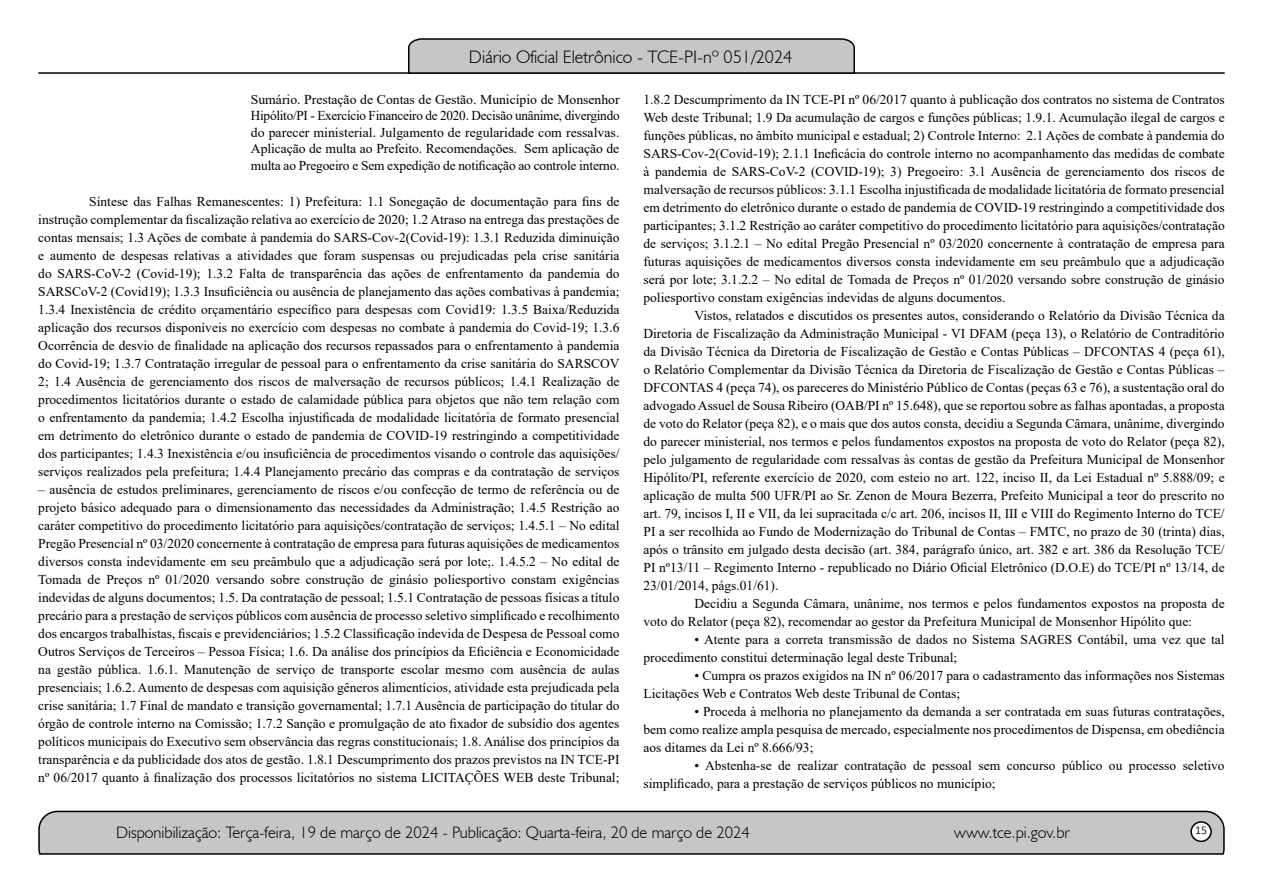
<style>
.page{position:relative;width:1263px;height:893px;background:#fff}
.page>*{position:absolute;margin:0;border:0;box-sizing:border-box;transform-origin:0 0}
.t1{font:300 18px "Humanist 521 BT";color:#000}
.t2{font:300 16.5px "Humanist 521 BT";color:#000}
.t3{font:13.5px/18px "Times New Roman";color:#000;text-align:justify}
.t4{font:12px "Calibri";color:#212d4c}
</style>
<div class="page">
<svg style="left:38px;top:810px;width:1187px;height:45px;background:#b9b9b9"></svg>
<div style="left:1191px;top:822px;width:20px;height:19px;background:#fff;border-radius:50%"></div>
<div style="left:1190px;top:821px;width:22px;height:21px;border:2px solid #000;border-radius:50%"></div>
<hr style="left:38px;top:72px;width:1187px;height:2px;background:#000">
<svg style="left:407px;top:38px;width:449px;height:36px;background:#b4b4b4"></svg>
<h1 class="t1" style="left:469px;top:46px;width:325px">Diário Oficial Eletrônico - TCE-PI-nº 051/2024</h1>
<p class="t3" style="left:251px;top:91px;width:370px;line-height:16.5px">Sumário. Prestação de Contas de Gestão. Município de Monsenhor Hipólito/PI - Exercício Financeiro de 2020. Decisão unânime, divergindo do parecer ministerial. Julgamento de regularidade com ressalvas.<br>Aplicação de multa ao Prefeito. Recomendações. Sem aplicação de multa ao Pregoeiro e Sem expedição de notificação ao controle interno.</p>
<p class="t3" style="left:38px;top:192px;width:583px;text-indent:51px">Síntese das Falhas Remanescentes: 1) Prefeitura: 1.1 Sonegação de documentação para fins de instrução complementar da fiscalização relativa ao exercício de 2020; 1.2 Atraso na entrega das prestações de contas mensais; 1.3 Ações de combate à pandemia do SARS-Cov-2(Covid-19): 1.3.1 Reduzida diminuição e aumento de despesas relativas a atividades que foram suspensas ou prejudicadas pela crise sanitária do SARS-CoV-2 (Covid-19); 1.3.2 Falta de transparência das ações de enfrentamento da pandemia do SARSCoV-2 (Covid19); 1.3.3 Insuficiência ou ausência de planejamento das ações combativas à pandemia; 1.3.4 Inexistência de crédito orçamentário específico para despesas com Covid19: 1.3.5 Baixa/Reduzida aplicação dos recursos disponíveis no exercício com despesas no combate à pandemia do Covid-19; 1.3.6<br>Ocorrência de desvio de finalidade na aplicação dos recursos repassados para o enfrentamento à pandemia do Covid-19; 1.3.7 Contratação irregular de pessoal para o enfrentamento da crise sanitária do SARSCOV 2; 1.4 Ausência de gerenciamento dos riscos de malversação de recursos públicos; 1.4.1 Realização de procedimentos licitatórios durante o estado de calamidade pública para objetos que não tem relação com o enfrentamento da pandemia; 1.4.2 Escolha injustificada de modalidade licitatória de formato presencial em detrimento do eletrônico durante o estado de pandemia de COVID-19 restringindo a competitividade dos participantes; 1.4.3 Inexistência e/ou insuficiência de procedimentos visando o controle das aquisições/ serviços realizados pela prefeitura; 1.4.4 Planejamento precário das compras e da contratação de serviços</p>
<p class="t3" style="left:38px;top:480px;width:583px">– ausência de estudos preliminares, gerenciamento de riscos e/ou confecção de termo de referência ou de projeto básico adequado para o dimensionamento das necessidades da Administração; 1.4.5 Restrição ao caráter competitivo do procedimento licitatório para aquisições/contratação de serviços; 1.4.5.1 – No edital Pregão Presencial nº 03/2020 concernente à contratação de empresa para futuras aquisições de medicamentos diversos consta indevidamente em seu preâmbulo que a adjudicação será por lote;. 1.4.5.2 – No edital de Tomada de Preços nº 01/2020 versando sobre construção de ginásio poliesportivo constam exigências indevidas de alguns documentos; 1.5. Da contratação de pessoal; 1.5.1 Contratação de pessoas físicas a título precário para a prestação de serviços públicos com ausência de processo seletivo simplificado e recolhimento dos encargos trabalhistas, fiscais e previdenciários; 1.5.2 Classificação indevida de Despesa de Pessoal como Outros Serviços de Terceiros – Pessoa Física; 1.6. Da análise dos princípios da Eficiência e Economicidade na gestão pública. 1.6.1. Manutenção de serviço de transporte escolar mesmo com ausência de aulas presenciais; 1.6.2. Aumento de despesas com aquisição gêneros alimentícios, atividade esta prejudicada pela crise sanitária; 1.7 Final de mandato e transição governamental; 1.7.1 Ausência de participação do titular do órgão de controle interno na Comissão; 1.7.2 Sanção e promulgação de ato fixador de subsídio dos agentes políticos municipais do Executivo sem observância das regras constitucionais; 1.8. Análise dos princípios da transparência e da publicidade dos atos de gestão. 1.8.1 Descumprimento dos prazos previstos na IN TCE-PI nº 06/2017 quanto à finalização dos processos licitatórios no sistema LICITAÇÕES WEB deste Tribunal;</p>
<p class="t3" style="left:643px;top:90px;width:583px">1.8.2 Descumprimento da IN TCE-PI nº 06/2017 quanto à publicação dos contratos no sistema de Contratos Web deste Tribunal; 1.9 Da acumulação de cargos e funções públicas; 1.9.1. Acumulação ilegal de cargos e funções públicas, no âmbito municipal e estadual; 2) Controle Interno: 2.1 Ações de combate à pandemia do SARS-Cov-2(Covid-19); 2.1.1 Ineficácia do controle interno no acompanhamento das medidas de combate à pandemia de SARS-CoV-2 (COVID-19); 3) Pregoeiro: 3.1 Ausência de gerenciamento dos riscos de malversação de recursos públicos: 3.1.1 Escolha injustificada de modalidade licitatória de formato presencial em detrimento do eletrônico durante o estado de pandemia de COVID-19 restringindo a competitividade dos participantes; 3.1.2 Restrição ao caráter competitivo do procedimento licitatório para aquisições/contratação de serviços; 3.1.2.1 – No edital Pregão Presencial nº 03/2020 concernente à contratação de empresa para futuras aquisições de medicamentos diversos consta indevidamente em seu preâmbulo que a adjudicação será por lote; 3.1.2.2 – No edital de Tomada de Preços nº 01/2020 versando sobre construção de ginásio poliesportivo constam exigências indevidas de alguns documentos.</p>
<p class="t3" style="left:643px;top:306px;width:583px;text-indent:51px">Vistos, relatados e discutidos os presentes autos, considerando o Relatório da Divisão Técnica da Diretoria de Fiscalização da Administração Municipal - VI DFAM (peça 13), o Relatório de Contraditório da Divisão Técnica da Diretoria de Fiscalização de Gestão e Contas Públicas – DFCONTAS 4 (peça 61), o Relatório Complementar da Divisão Técnica da Diretoria de Fiscalização de Gestão e Contas Públicas – DFCONTAS 4 (peça 74), os pareceres do Ministério Público de Contas (peças 63 e 76), a sustentação oral do advogado Assuel de Sousa Ribeiro (OAB/PI nº 15.648), que se reportou sobre as falhas apontadas, a proposta de voto do Relator (peça 82), e o mais que dos autos consta, decidiu a Segunda Câmara, unânime, divergindo do parecer ministerial, nos termos e pelos fundamentos expostos na proposta de voto do Relator (peça 82), pelo julgamento de regularidade com ressalvas às contas de gestão da Prefeitura Municipal de Monsenhor Hipólito/PI, referente exercício de 2020, com esteio no art. 122, inciso II, da Lei Estadual nº 5.888/09; e aplicação de multa 500 UFR/PI ao Sr. Zenon de Moura Bezerra, Prefeito Municipal a teor do prescrito no art. 79, incisos I, II e VII, da lei supracitada c/c art. 206, incisos II, III e VIII do Regimento Interno do TCE/ PI a ser recolhida ao Fundo de Modernização do Tribunal de Contas – FMTC, no prazo de 30 (trinta) dias, após o trânsito em julgado desta decisão (art. 384, parágrafo único, art. 382 e art. 386 da Resolução TCE/ PI nº13/11 – Regimento Interno - republicado no Diário Oficial Eletrônico (D.O.E) do TCE/PI nº 13/14, de 23/01/2014, págs.01/61).</p>
<p class="t3" style="left:643px;top:594px;width:583px;text-indent:51px">Decidiu a Segunda Câmara, unânime, nos termos e pelos fundamentos expostos na proposta de voto do Relator (peça 82), recomendar ao gestor da Prefeitura Municipal de Monsenhor Hipólito que:</p>
<p class="t3" style="left:643px;top:630px;width:583px;text-indent:51px">• Atente para a correta transmissão de dados no Sistema SAGRES Contábil, uma vez que tal procedimento constitui determinação legal deste Tribunal;</p>
<p class="t3" style="left:643px;top:666px;width:583px;text-indent:51px">• Cumpra os prazos exigidos na IN nº 06/2017 para o cadastramento das informações nos Sistemas<br>Licitações Web e Contratos Web deste Tribunal de Contas;</p>
<p class="t3" style="left:643px;top:702px;width:583px;text-indent:51px">• Proceda à melhoria no planejamento da demanda a ser contratada em suas futuras contratações, bem como realize ampla pesquisa de mercado, especialmente nos procedimentos de Dispensa, em obediência aos ditames da Lei nº 8.666/93;</p>
<p class="t3" style="left:643px;top:755px;width:583px;text-indent:51px">• Abstenha-se de realizar contratação de pessoal sem concurso público ou processo seletivo simplificado, para a prestação de serviços públicos no município;</p>
<p class="t2" style="left:116px;top:822px;width:635px">Disponibilização: Terça-feira, 19 de março de 2024 - Publicação: Quarta-feira, 20 de março de 2024</p>
<p class="t2" style="left:954px;top:822px;width:117px">www.tce.pi.gov.br</p>
<p class="t4" style="left:1195px;top:821px;width:14px">15</p>
</div>
